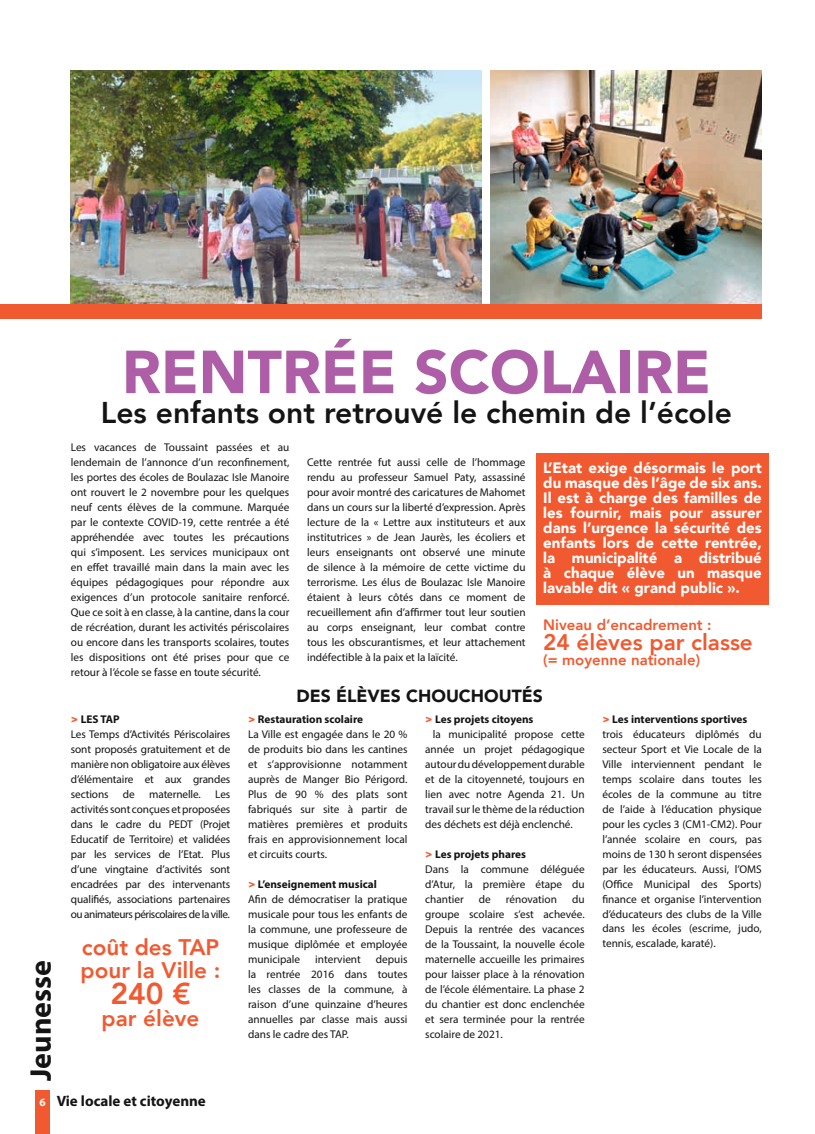
<style>
.page{position:relative;width:815px;height:1134px;background:#fff}
.page>*{position:absolute;margin:0;border:0;box-sizing:border-box;transform-origin:0 0}
.t1{font:900 60px "Avenir";color:#ae5ea7}
.t2{font:800 30px "Avenir";color:#131413}
.t3{font:700 30px "Myriad Pro";color:#131413}
.t4{font:800 30px "Avenir";color:#f15a30}
.t5{font:800 22.5px/22.5px "Avenir";color:#f15a30}
.t6{font:900 17.5px "Avenir";color:#131413}
.t7{font:900 15px/15px "Avenir";color:#fff;text-align:justify}
.t8{font:800 15px "Avenir";color:#f15a30}
.t9{font:700 15px "Myriad Pro";color:#131413}
.t10{font:11.25px/15px "Myriad Pro";color:#131413;text-align:justify}
.t11{font:700 11.25px "Myriad Pro";color:#131413}
.s1{font-family:"Avenir";font-weight:900;color:#f15a30}
.s2{font-weight:700}
.s3{font-size:11.25px;color:#fff}
</style>
<div class="page">
<div style="left:537px;top:454px;width:232px;height:151px;background:#f15a30"></div>
<img style="left:71px;top:71px;width:410px;height:234px">
<img style="left:491px;top:71px;width:271px;height:234px">
<div style="left:0;top:305px;width:762px;height:14px;background:#f15a30"></div>
<div style="left:35px;top:1090px;width:15px;height:44px;background:#f15a30"></div>
<h1 class="t1" style="left:122px;top:321px;width:590px">RENTRÉE SCOLAIRE</h1>
<h2 class="t2" style="left:101px;top:389px;width:633px">Les enfants ont retrouvé le chemin de l’école</h2>
<h2 class="t3" style="left:21px;top:1081px;width:122px;rotate:-90deg">Jeunesse</h2>
<p class="t10" style="left:71px;top:440px;width:220px">Les vacances de Toussaint passées et au lendemain de l’annonce d’un reconfinement, les portes des écoles de Boulazac Isle Manoire ont rouvert le 2 novembre pour les quelques neuf cents élèves de la commune. Marquée par le contexte COVID-19, cette rentrée a été appréhendée avec toutes les précautions qui s’imposent. Les services municipaux ont en effet travaillé main dans la main avec les équipes pédagogiques pour répondre aux exigences d’un protocole sanitaire renforcé.<br>Que ce soit à en classe, à la cantine, dans la cour de récréation, durant les activités périscolaires ou encore dans les transports scolaires, toutes les dispositions ont été prises pour que ce retour à l’école se fasse en toute sécurité.</p>
<p class="t10" style="left:307px;top:455px;width:220px">Cette rentrée fut aussi celle de l’hommage rendu au professeur Samuel Paty, assassiné pour avoir montré des caricatures de Mahomet dans un cours sur la liberté d’expression. Après lecture de la « Lettre aux instituteurs et aux institutrices » de Jean Jaurès, les écoliers et leurs enseignants ont observé une minute de silence à la mémoire de cette victime du terrorisme. Les élus de Boulazac Isle Manoire étaient à leurs côtés dans ce moment de recueillement afin d’affirmer tout leur soutien au corps enseignant, leur combat contre tous les obscurantismes, et leur attachement indéfectible à la paix et la laïcité.</p>
<p class="t7" style="left:543px;top:460px;width:220px">L’Etat exige désormais le port du masque dès l’âge de six ans.<br>Il est à charge des familles de les fournir, mais pour assurer dans l’urgence la sécurité des enfants lors de cette rentrée, la municipalité a distribué à chaque élève un masque lavable dit « grand public ».</p>
<h3 class="t8" style="left:543px;top:614px;width:170px">Niveau d’encadrement :</h3>
<h3 class="t5" style="left:543px;top:631px;width:211px">24 élèves par classe</h3>
<h3 class="t8" style="left:543px;top:649px;width:158px">(= moyenne nationale)</h3>
<h3 class="t6" style="left:297px;top:681px;width:248px">DES ÉLÈVES CHOUCHOUTÉS</h3>
<p class="t10" style="left:71px;top:711px;width:161px;text-align:left"><span class="s1">&gt;</span> <span class="s2">LES TAP<br></span>Les Temps d’Activités Périscolaires sont proposés gratuitement et de manière non obligatoire aux élèves d’élémentaire et aux grandes sections</p>
<p class="t10" style="left:123px;top:786px;width:13px">de</p>
<p class="t10" style="left:149px;top:786px;width:53px">maternelle.</p>
<p class="t10" style="left:71px;top:786px;width:161px;text-indent:144px">Les activités sont conçues et proposées dans le cadre du PEDT (Projet Educatif de Territoire) et validées par les services de l’Etat. Plus d’une vingtaine d’activités sont encadrées par des intervenants qualifiés, associations partenaires ou animateurs périscolaires de la ville.</p>
<h3 class="t5" style="left:81px;top:936px;width:141px">coût des TAP pour la Ville :</h3>
<h2 class="t4" style="left:110px;top:970px;width:82px">240 €</h2>
<h3 class="t5" style="left:102px;top:1007px;width:99px">par élève</h3>
<p class="t10" style="left:248px;top:711px;width:161px;text-align:left"><span class="s1">&gt;</span> <span class="s2">Restauration scolaire<br></span>La Ville est engagée dans le 20 % de produits bio dans les cantines et s’approvisionne notamment auprès de Manger Bio Périgord.<br>Plus de 90 % des plats sont fabriqués sur site à partir de matières premières et produits frais en approvisionnement local et circuits courts.</p>
<p class="t10" style="left:248px;top:876px;width:161px;text-align:left"><span class="s1">&gt;</span> <span class="s2">L’enseignement musical<br></span>Afin de démocratiser la pratique musicale pour tous les enfants de la commune, une professeure de musique diplômée et employée municipale</p>
<p class="t10" style="left:248px;top:951px;width:161px;text-indent:128px">depuis la rentrée 2016 dans toutes les classes de la commune, à raison d’une quinzaine d’heures annuelles par classe mais aussi dans le cadre des TAP.</p>
<p class="t10" style="left:315px;top:951px;width:47px">intervient</p>
<p class="t11" style="left:425px;top:711px;width:110px"><span class="s1">&gt;</span> Les projets citoyens</p>
<p class="t10" style="left:433px;top:726px;width:153px">la municipalité propose cette</p>
<p class="t10" style="left:425px;top:741px;width:161px">année un projet pédagogique</p>
<p class="t10" style="left:425px;top:756px;width:161px">autour du développement durable</p>
<p class="t10" style="left:425px;top:771px;width:161px">et de la citoyenneté, toujours en</p>
<p class="t10" style="left:425px;top:786px;width:161px">lien avec notre Agenda 21. Un</p>
<p class="t10" style="left:425px;top:801px;width:161px">travail sur le thème de la réduction</p>
<p class="t10" style="left:425px;top:816px;width:149px">des déchets est déjà enclenché.</p>
<p class="t10" style="left:425px;top:846px;width:161px;text-align:left"><span class="s1">&gt;</span> <span class="s2">Les projets phares<br></span>Dans la commune déléguée d’Atur, la première étape du chantier</p>
<p class="t10" style="left:425px;top:891px;width:161px;text-indent:147px">du groupe scolaire s’est achevée.<br>Depuis la rentrée des vacances de la Toussaint, la nouvelle école maternelle accueille les primaires pour laisser place à la rénovation de l’école élémentaire. La phase 2 du chantier est donc enclenchée et sera terminée pour la rentrée scolaire de 2021.</p>
<p class="t10" style="left:479px;top:891px;width:13px">de</p>
<p class="t10" style="left:506px;top:891px;width:53px">rénovation</p>
<p class="t10" style="left:602px;top:711px;width:161px;text-align:left"><span class="s1">&gt;</span> <span class="s2">Les interventions sportives </span>trois éducateurs diplômés du secteur Sport et Vie Locale de la<br>Ville interviennent pendant le temps scolaire dans toutes les écoles de la commune au titre de l’aide à l’éducation physique pour les cycles 3 (CM1-CM2). Pour l’année scolaire en cours, pas moins de 130 h seront dispensées par les éducateurs. Aussi, l’OMS (Office Municipal des Sports) finance et organise l’intervention d’éducateurs des clubs de la Ville dans les écoles (escrime, judo, tennis, escalade, karaté).</p>
<h3 class="t9" style="left:39px;top:1091px;width:168px"><span class="s3">6</span> Vie locale et citoyenne</h3>
</div>
